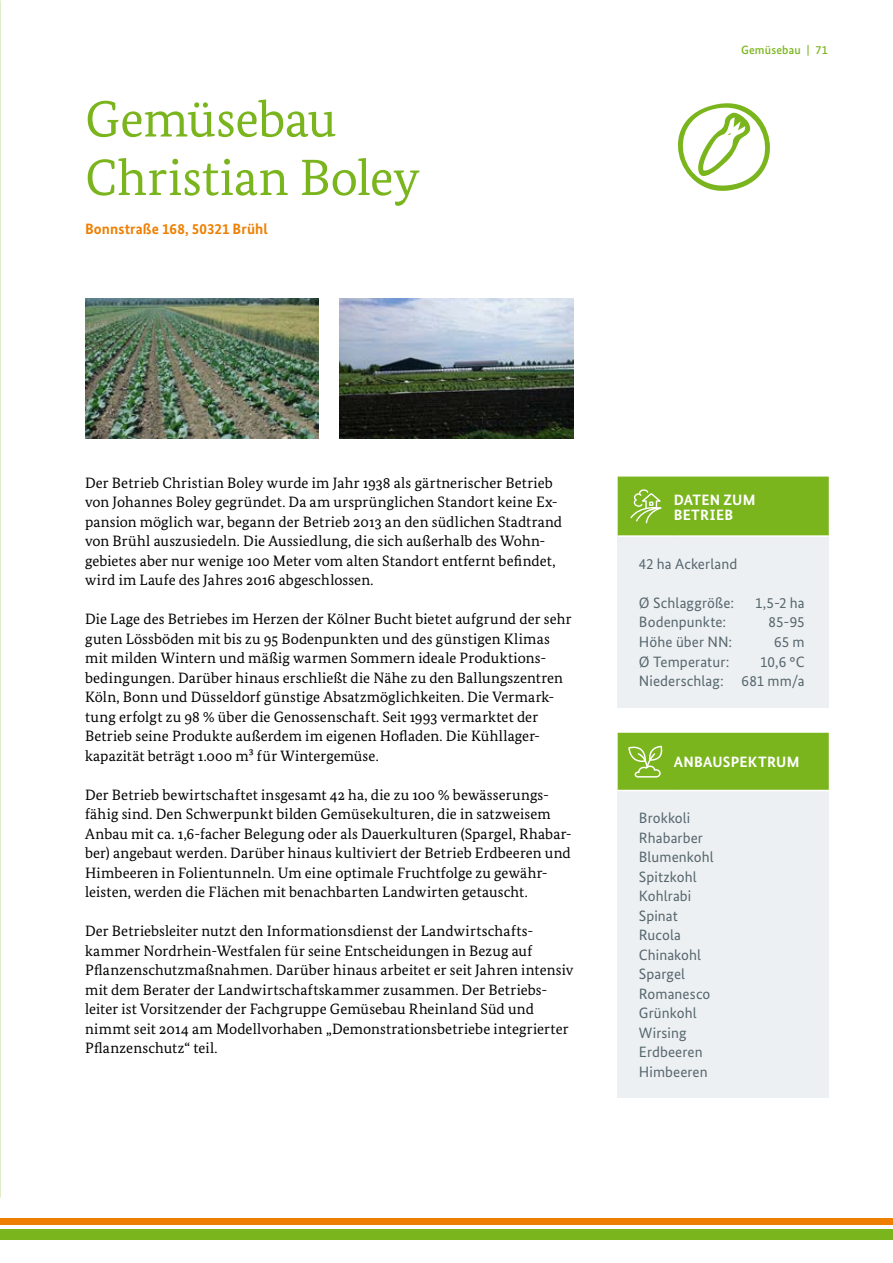
<style>
.page{position:relative;width:893px;height:1263px;background:#fff}
.page>*{position:absolute;margin:0;border:0;box-sizing:border-box;transform-origin:0 0}
.t1{font:51px/58.5px "Bundes Serif";letter-spacing:-.005em;color:#7ab51d}
.t2{font:15px/19.5px "Bundes Serif";letter-spacing:.005em;color:#000}
.t3{font:15px/19.5px "Bundes Sans";letter-spacing:.005em;color:#57676f;text-align:right}
.t4{font:700 15px/15px "Bundes Sans";letter-spacing:.02em;color:#fff}
.t5{font:700 15px "Bundes Sans";letter-spacing:.01em;color:#ee7f00}
.t6{font:500 12px "Bundes Sans";letter-spacing:.015em;color:#7ab51d}
</style>
<div class="page">
<div style="left:618px;top:536px;width:211px;height:171px;background:#edf0f2"></div>
<hr style="left:618px;top:535px;width:56px;height:2px;background:#fff">
<hr style="left:674px;top:535px;width:155px;height:2px;background:#fff">
<div style="left:618px;top:477px;width:211px;height:59px;background:#7ab51d"></div>
<div style="left:618px;top:790px;width:211px;height:308px;background:#edf0f2"></div>
<hr style="left:618px;top:790px;width:56px;height:1px;background:#fff">
<hr style="left:674px;top:790px;width:155px;height:1px;background:#fff">
<div style="left:618px;top:733px;width:211px;height:57px;background:#7ab51d"></div>
<img style="left:85px;top:299px;width:234px;height:140px">
<img style="left:339px;top:299px;width:234px;height:140px">
<div style="left:0;top:1229px;width:893px;height:10px;background:#7ab51d"></div>
<div style="left:0;top:1218px;width:893px;height:7px;background:#ee7f00"></div>
<svg style="left:678px;top:103px;width:92px;height:88px"></svg>
<h1 class="t1" style="left:85px;top:89px;width:336px">Gemüsebau<br>Christian Boley</h1>
<p class="t5" style="left:85px;top:220px;width:184px">Bonnstraße 168, 50321 Brühl</p>
<p class="t6" style="left:741px;top:42px;width:88px">Gemüsebau | 71</p>
<p class="t2" style="left:85px;top:472px;width:479px">Der Betrieb Christian Boley wurde im Jahr 1938 als gärtnerischer Betrieb von Johannes Boley gegründet. Da am ursprünglichen Standort keine Ex&shy;pansion möglich war, begann der Betrieb 2013 an den südlichen Stadtrand von Brühl auszusiedeln. Die Aussiedlung, die sich außerhalb des Wohn&shy;gebietes aber nur wenige 100 Meter vom alten Standort entfernt befindet, wird im Laufe des Jahres 2016 abgeschlossen.</p>
<p class="t2" style="left:85px;top:609px;width:488px">Die Lage des Betriebes im Herzen der Kölner Bucht bietet aufgrund der sehr guten Lössböden mit bis zu 95 Bodenpunkten und des günstigen Klimas mit milden Wintern und mäßig warmen Sommern ideale Produktions&shy;bedingungen. Darüber hinaus erschließt die Nähe zu den Ballungszentren Köln, Bonn und Düsseldorf günstige Absatzmöglichkeiten. Die Vermark&shy;tung erfolgt zu 98 % über die Genossenschaft. Seit 1993 vermarktet der Betrieb seine Produkte außerdem im eigenen Hofladen. Die Kühllager&shy;kapazität beträgt 1.000 m³ für Wintergemüse.</p>
<p class="t2" style="left:85px;top:784px;width:488px">Der Betrieb bewirtschaftet insgesamt 42 ha, die zu 100 % bewässerungs&shy;fähig sind. Den Schwerpunkt bilden Gemüsekulturen, die in satzweisem Anbau mit ca. 1,6-facher Belegung oder als Dauerkulturen (Spargel, Rhabar&shy;ber) angebaut werden. Darüber hinaus kultiviert der Betrieb Erdbeeren und Himbeeren in Folientunneln. Um eine optimale Fruchtfolge zu gewähr&shy;leisten, werden die Flächen mit benachbarten Landwirten getauscht.</p>
<p class="t2" style="left:85px;top:921px;width:490px">Der Betriebsleiter nutzt den Informationsdienst der Landwirtschafts&shy;kammer Nordrhein-Westfalen für seine Entscheidungen in Bezug auf Pflanzenschutzmaßnahmen. Darüber hinaus arbeitet er seit Jahren intensiv mit dem Berater der Landwirtschaftskammer zusammen. Der Betriebs&shy;leiter ist Vorsitzender der Fachgruppe Gemüsebau Rheinland Süd und nimmt seit 2014 am Modellvorhaben „Demonstrationsbetriebe integrierter Pflanzenschutz“ teil.</p>
<p class="t4" style="left:674px;top:492px;width:83px">DATEN ZUM<br>BETRIEB</p>
<p class="t3" style="left:639px;top:554px;width:100px">42 ha Ackerland</p>
<p class="t3" style="left:639px;top:593px;width:97px">Ø Schlaggröße:</p>
<p class="t3" style="left:755px;top:593px;width:51px">1,5-2 ha</p>
<p class="t3" style="left:639px;top:612px;width:89px">Bodenpunkte:</p>
<p class="t3" style="left:768px;top:612px;width:38px">85-95</p>
<p class="t3" style="left:639px;top:632px;width:95px">Höhe über NN:</p>
<p class="t3" style="left:774px;top:632px;width:32px">65 m</p>
<p class="t3" style="left:639px;top:651px;width:92px">Ø Temperatur:</p>
<p class="t3" style="left:639px;top:651px;width:167px">10,6 °C<br>Niederschlag: 681 mm/a</p>
<p class="t4" style="left:674px;top:755px;width:127px">ANBAUSPEKTRUM</p>
<p class="t3" style="left:639px;top:808px;width:76px;text-align:left">Brokkoli<br>Rhabarber<br>Blumenkohl<br>Spitzkohl<br>Kohlrabi<br>Spinat<br>Rucola<br>Chinakohl<br>Spargel<br>Romanesco<br>Grünkohl<br>Wirsing<br>Erdbeeren<br>Himbeeren</p>
</div>
